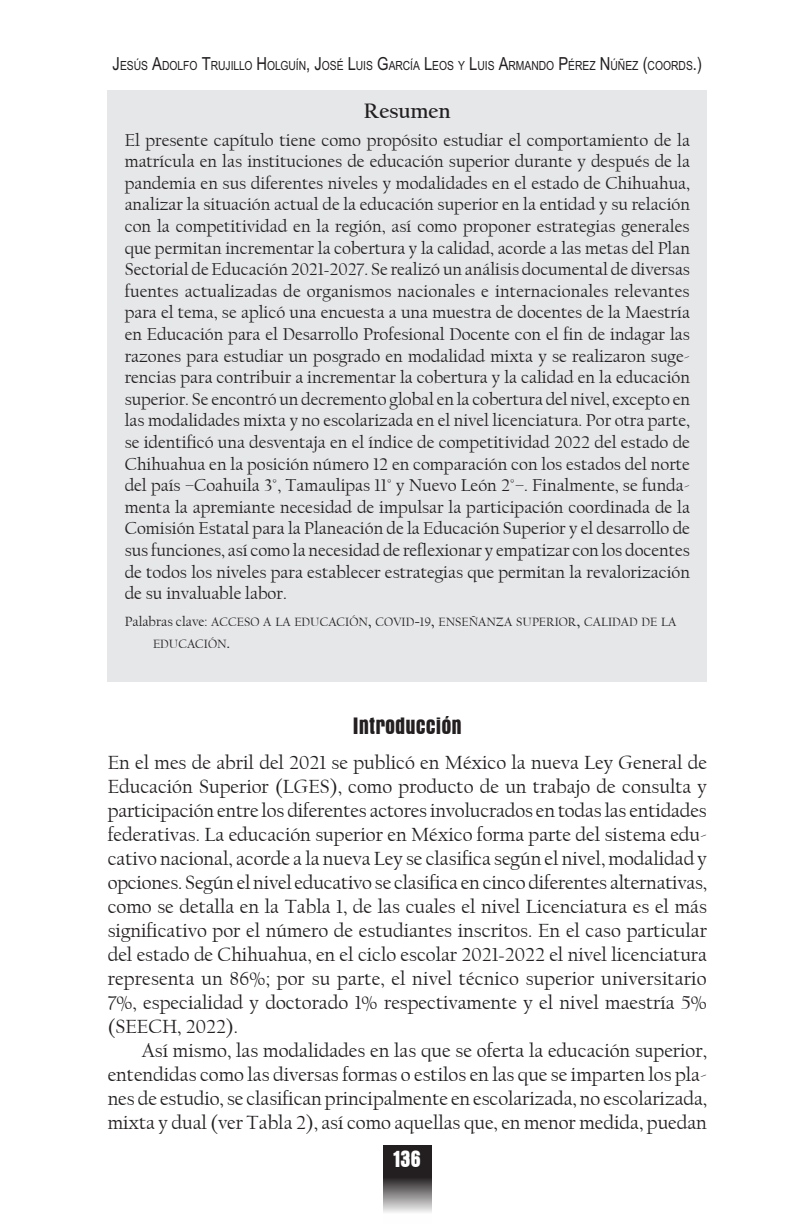
<style>
.page{position:relative;width:792px;height:1224px;background:#fff}
.page>*{position:absolute;margin:0;border:0;box-sizing:border-box;transform-origin:0 0}
.t1{font:700 condensed 24px "Aurora BT";color:#231f20}
.t2{font:700 condensed 24px "Aurora BT";color:#fff}
.t3{font:700 22px "Californian FB";color:#231f20}
.t4{font:20px/24px "Californian FB";color:#231f20;text-align:justify}
.t5{font:18px/21.6px "Californian FB";color:#231f20;text-align:justify}
.t6{font:12.6px/21.6px "Californian FB";color:#231f20}
.t7{font:12.6px "Arial Narrow MT Std";color:#231f20}
.s1{font-size:18px}
.s2{font-family:"Garamond"}
.s3{font-size:14px}
.s4{font-family:"Garamond";font-size:18px}
.s5{font-size:13px}
</style>
<div class="page">
<svg style="left:383px;top:1146px;width:49px;height:67px"></svg>
<div style="left:108px;top:91px;width:599px;height:591px;background:#e6e7e9"></div>
<p class="t7" style="left:113px;top:58px;width:591px"><span class="s1">J</span>ESÚS <span class="s1">A</span>DOLFO <span class="s1">T</span>RUJILLO <span class="s1">H</span>OLGUÍN<span class="s1">, J</span>OSÉ <span class="s1">L</span>UIS <span class="s1">G</span>ARCÍA <span class="s1">L</span>EOS Y <span class="s1">L</span>UIS <span class="s1">A</span>RMANDO <span class="s1">P</span>ÉREZ <span class="s1">N</span> ÚÑEZ <span class="s1">(</span>COORDS<span class="s1">.)</span></p>
<p class="t3" style="left:364px;top:99px;width:88px">Resumen</p>
<p class="t5" style="left:125px;top:129px;width:567px">El presente capítulo tiene como propósito estudiar el comportamiento de la matrícula en las instituciones de educación superior durante y después de la pandemia en sus diferentes niveles y modalidades en el estado de Chihuahua, analizar la situación actual de la educación superior en la entidad y su relación con la competitividad en la región, así como proponer estrategias generales que permitan incrementar la cobertura y la calidad, acorde a las metas del Plan Sectorial de Educación 2021<span class="s2">-</span>2027. Se realizó un análisis documental de diversas fuentes actualizadas de organismos nacionales e internacionales relevantes para el tema, se aplicó una encuesta a una muestra de docentes de la Maestría en Educación para el Desarrollo Profesional Docente con el fin de indagar las razones para estudiar un posgrado en modalidad mixta y se realizaron suge&shy;rencias para contribuir a incrementar la cobertura y la calidad en la educación superior. Se encontró un decremento global en la cobertura del nivel, excepto en las modalidades mixta y no escolarizada en el nivel licenciatura. Por otra parte, se identificó una desventaja en el índice de competitividad 2022 del estado de Chihuahua en la posición número 12 en comparación con los estados del norte del país –Coahuila 3°, Tamaulipas 11° y Nuevo León 2°–. Finalmente, se funda&shy;menta la apremiante necesidad de impulsar la participación coordinada de la Comisión Estatal para la Planeación de la Educación Superior y el desarrollo de sus funciones, así como la necesidad de reflexionar y empatizar con los docentes de todos los niveles para establecer estrategias que permitan la revalorización de su invaluable labor.</p>
<p class="t6" style="left:153px;top:612px;width:525px;text-indent:-28px"><span class="s3">Palabras clave:</span> ACCESO A LA EDUCACIÓN<span class="s1">,</span> COVID<span class="s4">-</span><span class="s5">19</span><span class="s1">,</span> ENSEÑANZA SUPERIOR<span class="s1">,</span> CALIDAD DE LA<br>EDUCACIÓN<span class="s1">.</span></p>
<h1 class="t1" style="left:353px;top:712px;width:110px">Introducción</h1>
<p class="t4" style="left:108px;top:751px;width:601px">En el mes de abril del 2021 se publicó en México la nueva Ley General de Educación Superior (LGES), como producto de un trabajo de consulta y participación entre los diferentes actores involucrados en todas las entidades federativas. La educación superior en México forma parte del sistema edu&shy;cativo nacional, acorde a la nueva Ley se clasifica según el nivel, modalidad y opciones. Según el nivel educativo se clasifica en cinco diferentes alternativas, como se detalla en la Tabla 1, de las cuales el nivel Licenciatura es el más significativo por el número de estudiantes inscritos. En el caso particular del estado de Chihuahua, en el ciclo escolar 2021<span class="s2">-</span>2022 el nivel licenciatura representa un 86%; por su parte, el nivel técnico superior universitario 7%, especialidad y doctorado 1% respectivamente y el nivel maestría 5% (SEECH, 2022).</p>
<p class="t4" style="left:108px;top:1039px;width:601px;text-indent:34px">Así mismo, las modalidades en las que se oferta la educación superior, entendidas como las diversas formas o estilos en las que se imparten los pla&shy;nes de estudio, se clasifican principalmente en escolarizada, no escolarizada, mixta y dual (ver Tabla 2), así como aquellas que, en menor medida, puedan</p>
<h1 class="t2" style="left:394px;top:1145px;width:29px">136</h1>
</div>
